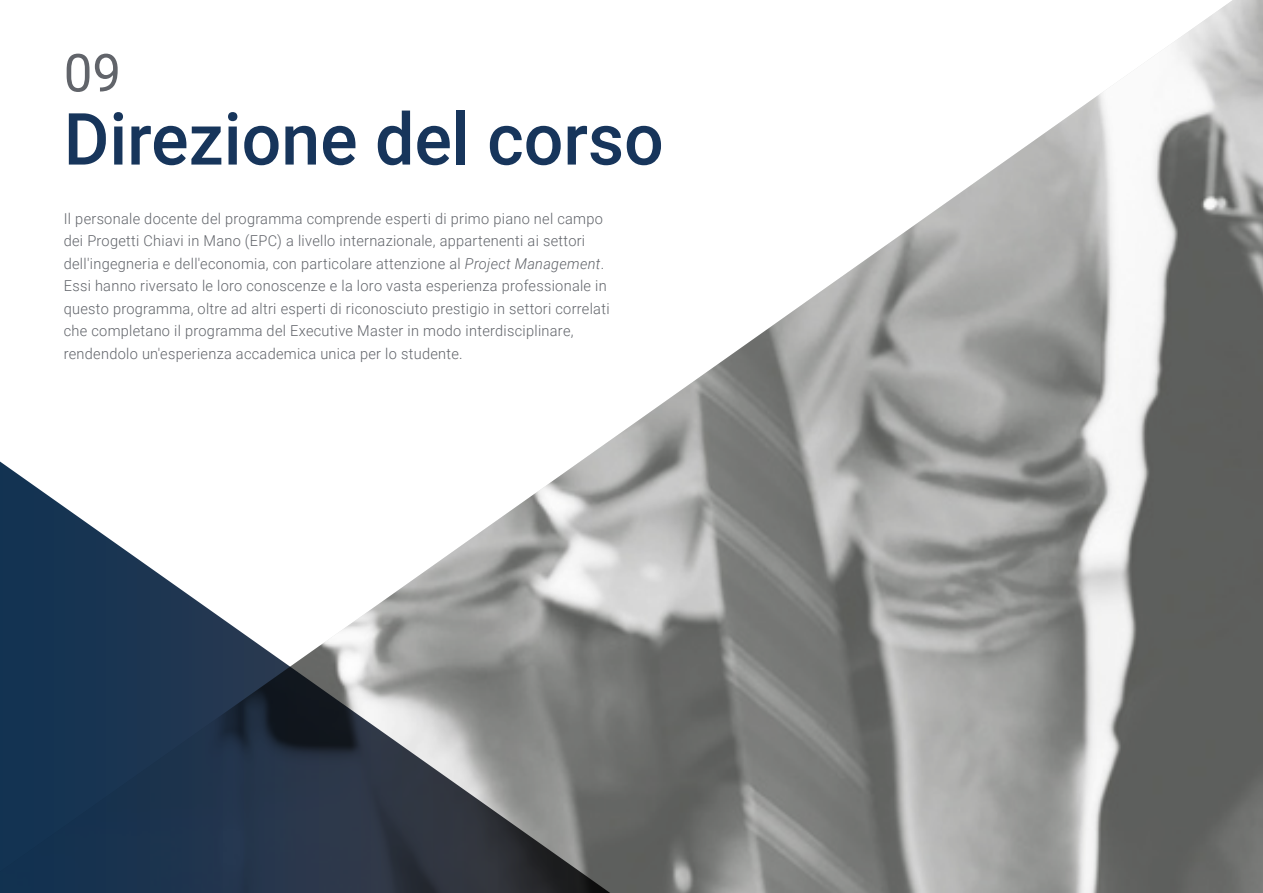
<style>
.page{position:relative;width:1263px;height:893px;background:#fff}
.page>*{position:absolute;margin:0;border:0;box-sizing:border-box;transform-origin:0 0}
.t1{font:500 72px "Roboto";color:#17355b}
.t2{font:52.5px "Roboto";color:#61646a}
.t3{font:300 15px/22.5px "Roboto";letter-spacing:.02em;color:#61646a}
.s1{font-style:italic}
</style>
<div class="page">
<img style="left:602px;top:0;width:661px;height:893px">
<svg style="left:0;top:446px;width:640px;height:447px"></svg>
<h2 class="t2" style="left:64px;top:36px;width:59px">09</h2>
<h1 class="t1" style="left:64px;top:89px;width:601px">Direzione del corso</h1>
<p class="t3" style="left:64px;top:207px;width:547px">Il personale docente del programma comprende esperti di primo piano nel campo dei Progetti Chiavi in Mano (EPC) a livello internazionale, appartenenti ai settori dell'ingegneria e dell'economia, con particolare attenzione al <span class="s1">Project Management</span>.<br>Essi hanno riversato le loro conoscenze e la loro vasta esperienza professionale in questo programma, oltre ad altri esperti di riconosciuto prestigio in settori correlati che completano il programma del Executive Master in modo interdisciplinare, rendendolo un'esperienza accademica unica per lo studente.</p>
</div>
